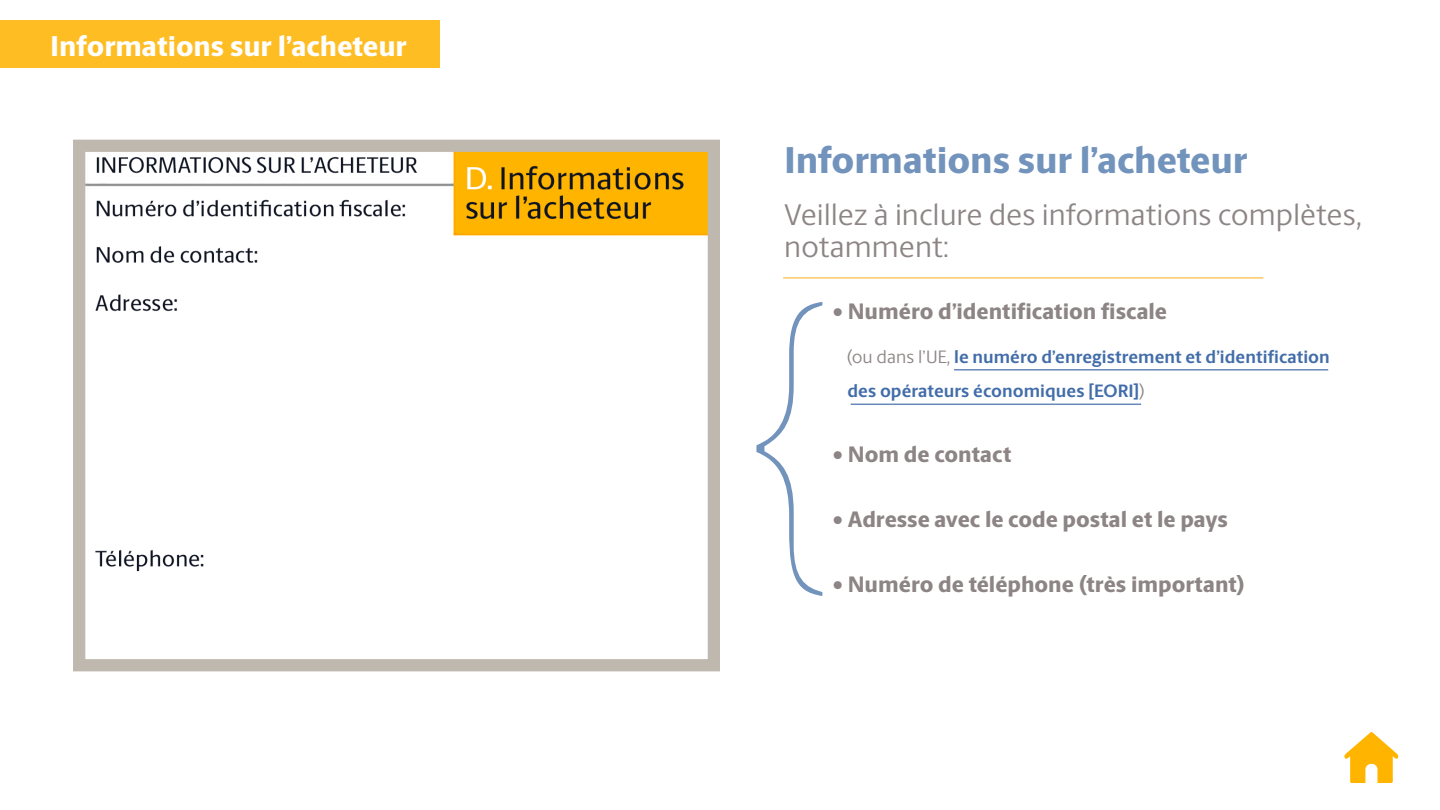
<style>
.page{position:relative;width:1440px;height:810px;background:#fff}
.page>*{position:absolute;margin:0;border:0;box-sizing:border-box;transform-origin:0 0}
.Large_Header{font:800 37.5px "UPS Berlingske Sans";letter-spacing:-.005em;color:#7293bc}
.Large_Header-2{font:30px/31.5px "UPS Berlingske Sans";color:#8d8585}
.Large_Header-3{font:800 28.8px "UPS Berlingske Sans";letter-spacing:-.005em;color:#fff}
.Large_Header-4{font:800 22.5px "UPS Berlingske Sans";color:#8d8585}
.Large_Header-5{font:700 18px/34.5px "UPS Berlingske Sans";color:#426da9}
.s1{font-weight:400;color:#8d8585}
</style>
<div class="page">
<div style="left:0;top:20px;width:439px;height:48px;background:#febd23"></div>
<svg style="left:1344px;top:732px;width:55px;height:51px"></svg>
<svg style="left:756px;top:302px;width:67px;height:294px"></svg>
<hr style="left:954px;top:369px;width:374px;height:2px;background:#426da9">
<hr style="left:850px;top:404px;width:291px;height:1px;background:#426da9">
<hr style="left:783px;top:278px;width:480px;height:1px;background:#fcaf17">
<img style="left:86px;top:153px;width:621px;height:419px">
<div style="left:73px;top:140px;width:647px;height:531px;border:12px solid #bfb8af"></div>
<p class="Large_Header-3" style="left:50px;top:25px;width:358px">Informations sur l’acheteur</p>
<p class="Large_Header" style="left:784px;top:132px;width:464px">Informations sur l’acheteur</p>
<p class="Large_Header-2" style="left:784px;top:198px;width:579px">Veillez à inclure des informations complètes, notamment:</p>
<p class="Large_Header-4" style="left:832px;top:295px;width:336px">• Numéro d’identification fiscale</p>
<p class="Large_Header-5" style="left:846px;top:339px;width:485px"><span class="s1">(ou dans l’UE,</span> le numéro d’enregistrement et d’identification des opérateurs économiques [EORI]<span class="s1">)</span></p>
<p class="Large_Header-4" style="left:832px;top:438px;width:180px">• Nom de contact</p>
<p class="Large_Header-4" style="left:832px;top:503px;width:397px">• Adresse avec le code postal et le pays</p>
<p class="Large_Header-4" style="left:832px;top:568px;width:414px">• Numéro de téléphone (très important)</p>
</div>
